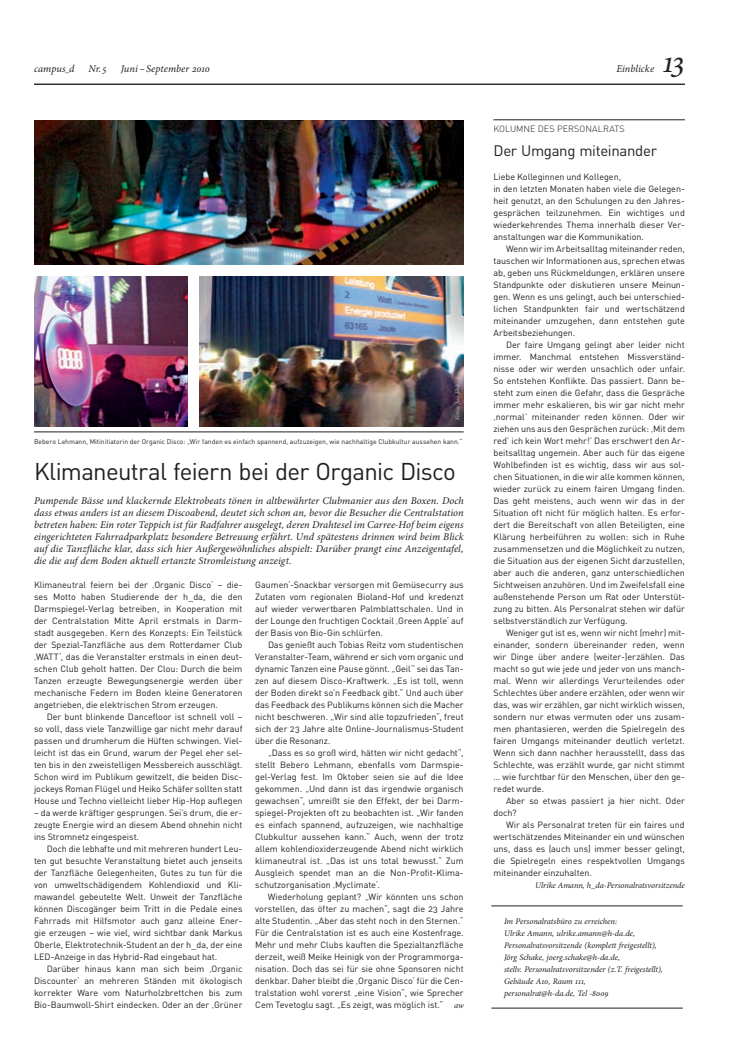
<style>
.page{position:relative;width:736px;height:1063px;background:#fff}
.page>*{position:absolute;margin:0;border:0;box-sizing:border-box;transform-origin:0 0}
.t1{font:italic 32px "Minion Pro";color:#231f20}
.t2{font:24px "DINOT";letter-spacing:-.03em;color:#231f20}
.t3{font:15px "DINOT";letter-spacing:-.02em;color:#231f20}
.t4{font:italic 10.4px/12px "Minion Pro";letter-spacing:.005em;color:#231f20;text-align:justify}
.t5{font:9px/12px "DINOT";letter-spacing:-.005em;color:#231f20;text-align:justify}
.t6{font:300 9px "DINOT";letter-spacing:-.01em;color:#231f20}
.t7{font:italic 8.5px/12px "Minion Pro";letter-spacing:-.005em;color:#231f20}
.t8{font:6.8px "DINOT";color:#231f20}
.t9{font:italic 6px "Minion Pro";letter-spacing:.02em;color:#bbc4ca}
.s1{font-family:"Minion Pro";font-style:italic;font-size:8.5px}
</style>
<div class="page">
<hr style="left:34px;top:84px;width:651px;height:1px;background:#231f20">
<hr style="left:493px;top:120px;width:192px;height:1px;background:#231f20">
<img style="left:34px;top:120px;width:429px;height:144px">
<img style="left:34px;top:276px;width:153px;height:150px">
<img style="left:200px;top:276px;width:263px;height:150px">
<hr style="left:34px;top:432px;width:429px;height:1px;background:#231f20">
<hr style="left:491px;top:906px;width:191px;height:1px;background:#231f20">
<hr style="left:491px;top:1008px;width:191px;height:1px;background:#231f20">
<p class="t4" style="left:34px;top:63px;width:42px">campus d</p>
<p class="t4" style="left:89px;top:63px;width:20px">Nr.5</p>
<p class="t4" style="left:121px;top:63px;width:90px">Juni – September 2010</p>
<p class="t4" style="left:616px;top:63px;width:39px">Einblicke</p>
<h1 class="t1" style="left:662px;top:40px;width:24px">13</h1>
<p class="t9" style="left:453px;top:420px;width:43px;rotate:-90deg">Fotos: Jan Ehlers</p>
<p class="t8" style="left:34px;top:437px;width:430px">Bebero Lehmann, Mitinitiatorin der Organic Disco: „Wir fanden es einfach spannend, aufzuzeigen, wie nachhaltige Clubkultur aussehen kann.“</p>
<h2 class="t2" style="left:34px;top:455px;width:423px">Klimaneutral feiern bei der Organic Disco</h2>
<p class="t4" style="left:34px;top:495px;width:431px">Pumpende Bässe und klackernde Elektrobeats tönen in altbewährter Clubmanier aus den Boxen. Doch dass etwas anders ist an diesem Discoabend, deutet sich schon an, bevor die Besucher die Centralstation betreten haben: Ein roter Teppich ist für Radfahrer ausgelegt, deren Drahtesel im Carree-Hof beim eigens eingerichteten Fahrradparkplatz besondere Betreuung erfährt. Und spätestens drinnen wird beim Blick auf die Tanzfläche klar, dass sich hier Außergewöhnliches abspielt: Darüber prangt eine Anzeigentafel, die die auf dem Boden aktuell ertanzte Stromleistung anzeigt.</p>
<p class="t5" style="left:34px;top:578px;width:210px">Klimaneutral feiern bei der ‚Organic Disco‘ – die&shy;ses Motto haben Studierende der h_da, die den Darmspiegel-Verlag betreiben, in Kooperation mit der Centralstation Mitte April erstmals in Darm&shy;stadt ausgegeben. Kern des Konzepts: Ein Teilstück der Spezial-Tanzfläche aus dem Rotterdamer Club ‚WATT‘, das die Veranstalter erstmals in einen deut&shy;schen Club geholt hatten. Der Clou: Durch die beim Tanzen erzeugte Bewegungsenergie werden über mechanische Federn im Boden kleine Generatoren angetrieben, die elektrischen Strom erzeugen.</p>
<p class="t5" style="left:34px;top:710px;width:210px;text-indent:13px">Der bunt blinkende Dancefloor ist schnell voll – so voll, dass viele Tanzwillige gar nicht mehr darauf passen und drumherum die Hüften schwingen. Viel&shy;leicht ist das ein Grund, warum der Pegel eher sel&shy;ten bis in den zweistelligen Messbereich ausschlägt.<br>Schon wird im Publikum gewitzelt, die beiden Disc&shy;jockeys Roman Flügel und Heiko Schäfer sollten statt House und Techno vielleicht lieber Hip-Hop auflegen</p>
<p class="t5" style="left:34px;top:806px;width:210px">– da werde kräftiger gesprungen. Sei’s drum, die er&shy;zeugte Energie wird an diesem Abend ohnehin nicht ins Stromnetz eingespeist.</p>
<p class="t5" style="left:34px;top:842px;width:210px;text-indent:13px">Doch die lebhafte und mit mehreren hundert Leu&shy;ten gut besuchte Veranstaltung bietet auch jenseits der Tanzfläche Gelegenheiten, Gutes zu tun für die von umweltschädigendem Kohlendioxid und Kli&shy;mawandel gebeutelte Welt. Unweit der Tanzfläche können Discogänger beim Tritt in die Pedale eines Fahrrads mit Hilfsmotor auch ganz alleine Ener&shy;gie erzeugen – wie viel, wird sichtbar dank Markus Oberle, Elektrotechnik-Student an der h_da, der eine LED-Anzeige in das Hybrid-Rad eingebaut hat.</p>
<p class="t5" style="left:34px;top:962px;width:210px;text-indent:13px">Darüber hinaus kann man sich beim ‚Organic Discounter‘ an mehreren Ständen mit ökologisch korrekter Ware vom Naturholzbrettchen bis zum Bio-Baumwoll-Shirt eindecken. Oder an der ‚Grüner</p>
<p class="t5" style="left:255px;top:578px;width:210px">Gaumen‘-Snackbar versorgen mit Gemüsecurry aus Zutaten vom regionalen Bioland-Hof und kredenzt auf wieder verwertbaren Palmblattschalen. Und in der Lounge den fruchtigen Cocktail ‚Green Apple‘ auf der Basis von Bio-Gin schlürfen.</p>
<p class="t5" style="left:255px;top:638px;width:210px;text-indent:13px">Das genießt auch Tobias Reitz vom studentischen Veranstalter-Team, während er sich vom organic und dynamic Tanzen eine Pause gönnt. „Geil“ sei das Tan&shy;zen auf diesem Disco-Kraftwerk. „Es ist toll, wenn der Boden direkt so’n Feedback gibt.“ Und auch über das Feedback des Publikums können sich die Macher nicht beschweren. „Wir sind alle topzufrieden“, freut sich der 23 Jahre alte Online-Journalismus-Student über die Resonanz.</p>
<p class="t5" style="left:255px;top:746px;width:210px;text-indent:13px">„Dass es so groß wird, hätten wir nicht gedacht“, stellt Bebero Lehmann, ebenfalls vom Darmspie&shy;gel-Verlag fest. Im Oktober seien sie auf die Idee gekommen. „Und dann ist das irgendwie organisch gewachsen“, umreißt sie den Effekt, der bei Darm&shy;spiegel-Projekten oft zu beobachten ist. „Wir fanden es einfach spannend, aufzuzeigen, wie nachhaltige Clubkultur aussehen kann.“ Auch, wenn der trotz allem kohlendioxiderzeugende Abend nicht wirklich klimaneutral ist. „Das ist uns total bewusst.“ Zum Ausgleich spendet man an die Non-Profit-Klima&shy;schutzorganisation ‚Myclimate‘.</p>
<p class="t5" style="left:255px;top:890px;width:210px;text-indent:13px">Wiederholung geplant? „Wir könnten uns schon vorstellen, das öfter zu machen“, sagt die 23 Jahre alte Studentin. „Aber das steht noch in den Sternen.“ Für die Centralstation ist es auch eine Kostenfrage.<br>Mehr und mehr Clubs kauften die Spezialtanzfläche derzeit, weiß Meike Heinigk von der Programmorga&shy;nisation. Doch das sei für sie ohne Sponsoren nicht denkbar. Daher bleibt die ‚Organic Disco‘ für die Cen&shy;tralstation wohl vorerst „eine Vision“, wie Sprecher Cem Tevetoglu sagt. „Es zeigt, was möglich ist.“ <span class="s1">aw</span></p>
<p class="t6" style="left:493px;top:123px;width:133px">KOLUMNE DES PERSONALRATS</p>
<h3 class="t3" style="left:493px;top:140px;width:165px">Der Umgang miteinander</h3>
<p class="t5" style="left:493px;top:170px;width:193px;text-align:left">Liebe Kolleginnen und Kollegen,<br>in den letzten Monaten haben viele die Gelegen&shy;heit genutzt, an den Schulungen zu den Jahres&shy;gesprächen teilzunehmen. Ein wichtiges und wiederkehrendes Thema innerhalb dieser Ver&shy;anstaltungen war die Kommunikation.</p>
<p class="t5" style="left:493px;top:242px;width:193px;text-indent:13px">Wenn wir im Arbeitsalltag miteinander reden, tauschen wir Informationen aus, sprechen etwas ab, geben uns Rückmeldungen, erklären unsere Standpunkte oder diskutieren unsere Meinun&shy;gen. Wenn es uns gelingt, auch bei unterschied&shy;lichen Standpunkten fair und wertschätzend miteinander umzugehen, dann entstehen gute Arbeitsbeziehungen.</p>
<p class="t5" style="left:493px;top:338px;width:193px;text-indent:13px">Der faire Umgang gelingt aber leider nicht immer. Manchmal entstehen Missverständ&shy;nisse oder wir werden unsachlich oder unfair.<br>So entstehen Konflikte. Das passiert. Dann be&shy;steht zum einen die Gefahr, dass die Gespräche immer mehr eskalieren, bis wir gar nicht mehr ‚normal’ miteinander reden können. Oder wir ziehen uns aus den Gesprächen zurück: ‚Mit dem red’ ich kein Wort mehr!’ Das erschwert den Ar&shy;beitsalltag ungemein. Aber auch für das eigene Wohlbefinden ist es wichtig, dass wir aus sol&shy;chen Situationen, in die wir alle kommen können, wieder zurück zu einem fairen Umgang finden.<br>Das geht meistens, auch wenn wir das in der Situation oft nicht für möglich halten. Es erfor&shy;dert die Bereitschaft von allen Beteiligten, eine Klärung herbeiführen zu wollen: sich in Ruhe zusammensetzen und die Möglichkeit zu nutzen, die Situation aus der eigenen Sicht darzustellen, aber auch die anderen, ganz unterschiedlichen Sichtweisen anzuhören. Und im Zweifelsfall eine außenstehende Person um Rat oder Unterstüt&shy;zung zu bitten. Als Personalrat stehen wir dafür selbstverständlich zur Verfügung.</p>
<p class="t5" style="left:493px;top:626px;width:193px;text-indent:13px">Weniger gut ist es, wenn wir nicht (mehr) mit&shy;einander, sondern übereinander reden, wenn wir Dinge über andere (weiter-)erzählen. Das macht so gut wie jede und jeder von uns manch&shy;mal. Wenn wir allerdings Verurteilendes oder Schlechtes über andere erzählen, oder wenn wir das, was wir erzählen, gar nicht wirklich wissen, sondern nur etwas vermuten oder uns zusam&shy;men phantasieren, werden die Spielregeln des fairen Umgangs miteinander deutlich verletzt.<br>Wenn sich dann nachher herausstellt, dass das Schlechte, was erzählt wurde, gar nicht stimmt … wie furchtbar für den Menschen, über den ge&shy;redet wurde.</p>
<p class="t5" style="left:493px;top:794px;width:193px;text-indent:13px">Aber so etwas passiert ja hier nicht. Oder doch?</p>
<p class="t5" style="left:493px;top:818px;width:193px;text-indent:13px">Wir als Personalrat treten für ein faires und wertschätzendes Miteinander ein und wünschen uns, dass es (auch uns) immer besser gelingt, die Spielregeln eines respektvollen Umgangs miteinander einzuhalten.</p>
<p class="t7" style="left:535px;top:879px;width:151px">Ulrike Amann, h_da-Personalratsvorsitzende</p>
<p class="t7" style="left:504px;top:915px;width:160px">Im Personalratsbüro zu erreichen:<br>Ulrike Amann, ulrike.amann@h-da.de, Personalratsvorsitzende (komplett freigestellt), Jörg Schake, joerg.schake@h-da.de,<br>stellv. Personalratsvorsitzender (z.T. freigestellt), Gebäude A10, Raum 111,<br>personalrat@h-da.de, Tel -8009</p>
</div>
